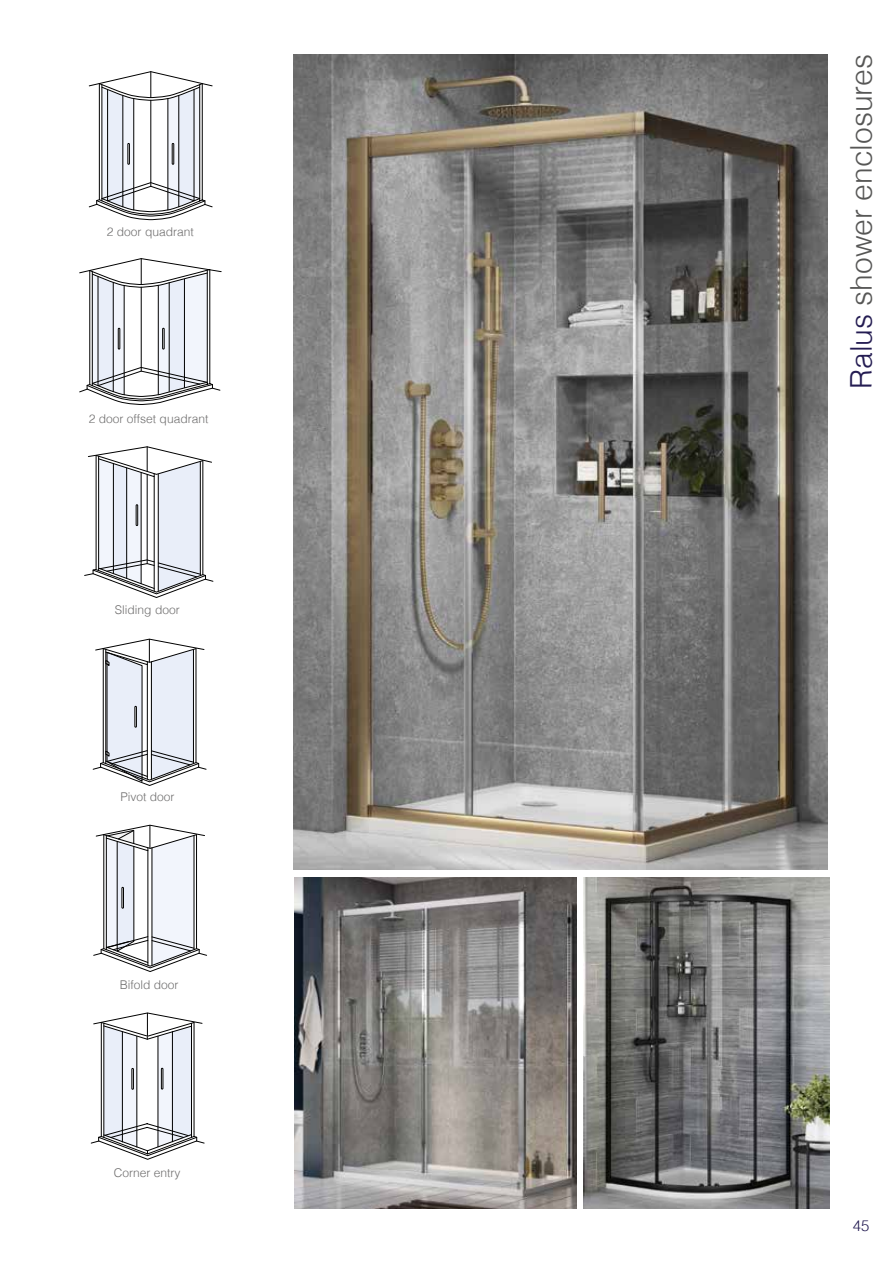
<style>
.page{position:relative;width:893px;height:1263px;background:#fff}
.page>*{position:absolute;margin:0;border:0;box-sizing:border-box;transform-origin:0 0}
.t1{font:300 30px "Helvetica";color:#575756}
.t2{font:300 15px "Helvetica";color:#241c52}
.t3{font:300 12px "Helvetica";color:#706f6f}
.s1{color:#241c52}
</style>
<div class="page">
<img style="left:293px;top:54px;width:535px;height:816px">
<svg style="left:93px;top:825px;width:114px;height:147px"></svg>
<svg style="left:84px;top:446px;width:129px;height:152px"></svg>
<hr style="left:113px;top:464px;width:1px;height:109px;background:#000">
<hr style="left:141px;top:473px;width:1px;height:111px;background:#000">
<hr style="left:126px;top:468px;width:1px;height:110px;background:#000">
<svg style="left:89px;top:71px;width:124px;height:150px"></svg>
<svg style="left:79px;top:258px;width:143px;height:147px"></svg>
<svg style="left:93px;top:639px;width:114px;height:147px"></svg>
<svg style="left:91px;top:1012px;width:114px;height:148px"></svg>
<img style="left:295px;top:877px;width:282px;height:332px">
<img style="left:584px;top:877px;width:245px;height:332px">
<p class="t3" style="left:107px;top:221px;width:88px">2 door quadrant</p>
<p class="t3" style="left:89px;top:408px;width:121px">2 door offset quadrant</p>
<p class="t3" style="left:115px;top:600px;width:66px">Sliding door</p>
<p class="t3" style="left:120px;top:787px;width:56px">Pivot door</p>
<p class="t3" style="left:120px;top:975px;width:60px">Bifold door</p>
<p class="t3" style="left:114px;top:1162px;width:68px">Corner entry</p>
<h1 class="t1" style="left:836px;top:389px;width:337px;rotate:-90deg"><span class="s1">Ralus</span> shower enclosures</h1>
<p class="t2" style="left:853px;top:1212px;width:18px">45</p>
</div>
